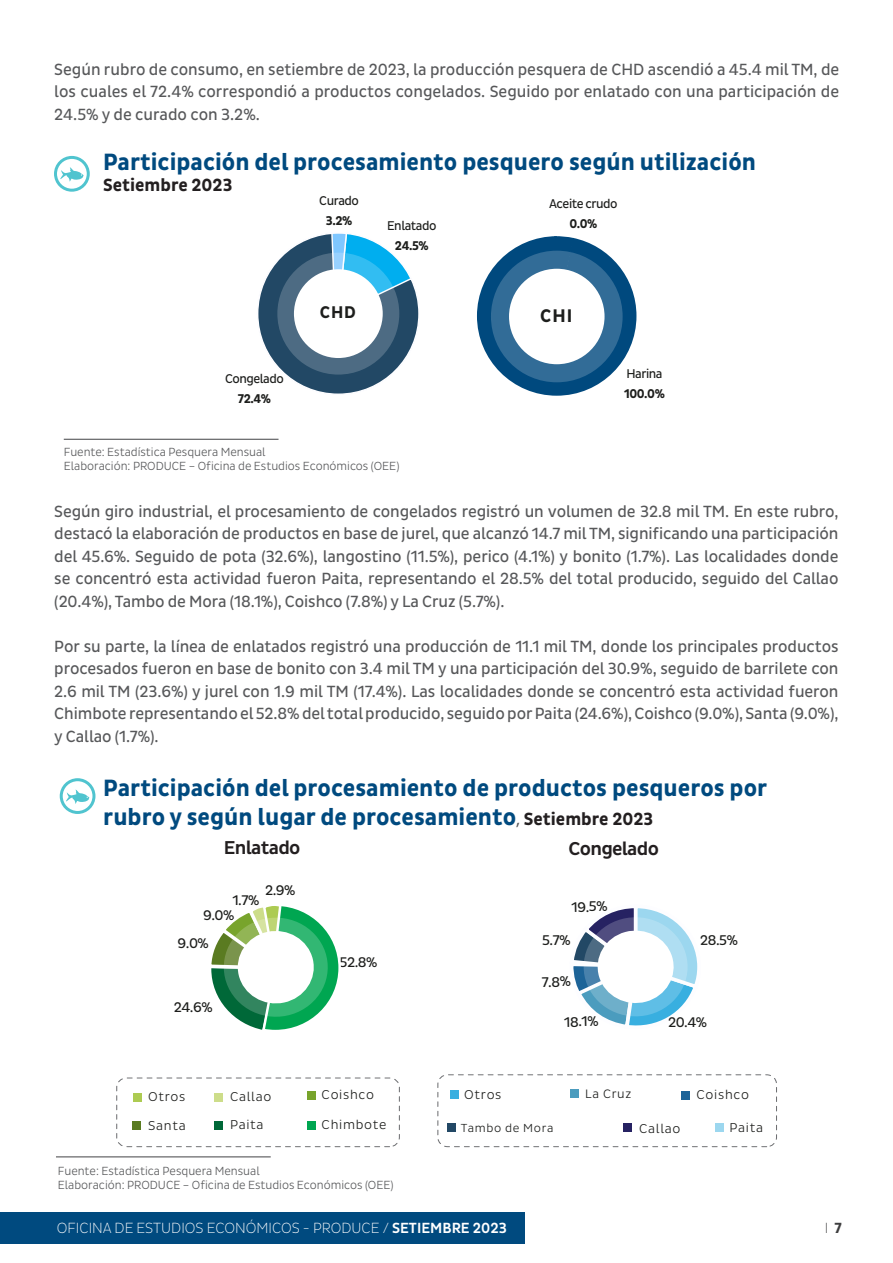
<style>
.page{position:relative;width:893px;height:1263px;background:#fff}
.page>*{position:absolute;margin:0;border:0;box-sizing:border-box;transform-origin:0 0}
.t1{font:700 24px "Pluto Sans Cond";color:#004a7f}
.t2{font:500 19.05px "Pluto Sans Cond";letter-spacing:-.035em;color:#231f20;scale:1.04 1}
.t3{font:700 18.6px "Pluto Sans Cond";color:#1d1e1c}
.t4{font:700 18px "Pluto Sans Cond";color:#231f20}
.t5{font:700 17.25px "Pluto Sans Cond";color:#1d1e1c}
.t6{font:16.5px/22.5px "Pluto Sans Cond";letter-spacing:-.005em;color:#57585a;text-align:justify}
.t7{font:300 15px "Pluto Sans Cond Ex";color:#fff}
.t8{font:300 15px "Pluto Sans Cond Ex";color:#3e3e3f}
.t9{font:14.25px/27.5px "Pluto Sans Cond";color:#1d1e1c;scale:1.04 1}
.t10{font:300 13.05px/28px "Pluto Sans Cond";letter-spacing:.05em;color:#1d1e1c;scale:1.04 1}
.t11{font:12.9px/20.1px "Pluto Sans Cond";letter-spacing:-.035em;color:#1d1e1c;text-align:center}
.t12{font:300 12.45px "Pluto Sans Cond";letter-spacing:.05em;color:#1d1e1c;scale:1.04 1}
.t13{font:300 12px "Pluto Sans Cond";color:#57585a}
.t14{font:300 11.85px "Pluto Sans Cond";letter-spacing:.05em;color:#1d1e1c;scale:1.04 1}
.s1{font-weight:700}
.s2{font-family:"Myriad Pro";font-weight:400;font-size:18px;color:#57585a}
.s3{font-size:18px;color:#231f20}
.s4{font-family:"Pluto Sans Cond";font-weight:500}
.s5{font-family:"Pluto Sans Cond";font-weight:700}
</style>
<div class="page">
<div style="left:0;top:1212px;width:525px;height:32px;background:#004a7f"></div>
<svg style="left:477px;top:236px;width:159px;height:160px"></svg>
<svg style="left:491px;top:251px;width:132px;height:131px;background:#3c739c"></svg>
<div style="left:511px;top:271px;width:91px;height:91px;background:#fff;border-radius:50%"></div>
<div style="left:509px;top:269px;width:95px;height:95px;border:4px solid #fff;border-radius:50%"></div>
<svg style="left:258px;top:233px;width:161px;height:161px"></svg>
<svg style="left:277px;top:253px;width:122px;height:122px;background:#54819c"></svg>
<div style="left:296px;top:271px;width:85px;height:85px;background:#fff;border-radius:50%"></div>
<div style="left:294px;top:269px;width:89px;height:89px;border:4px solid #fff;border-radius:50%"></div>
<div style="left:54px;top:156px;width:36px;height:36px;border:3px solid #50c4cf;border-radius:50%"></div>
<svg style="left:60px;top:167px;width:24px;height:15px"></svg>
<hr style="left:64px;top:439px;width:215px;height:1px;background:#57585a">
<hr style="left:56px;top:1156px;width:215px;height:1px;background:#57585a">
<div style="left:116px;top:1077px;width:284px;height:70px;border:1px dashed #6d6e71;border-radius:10px"></div>
<div style="left:437px;top:1074px;width:340px;height:73px;border:1px dashed #6d6e71;border-radius:10px"></div>
<svg style="left:573px;top:908px;width:125px;height:118px"></svg>
<div style="left:214px;top:1093px;width:9px;height:8px;background:#cddd8a"></div>
<div style="left:132px;top:1121px;width:8px;height:8px;background:#5a7b21"></div>
<div style="left:133px;top:1093px;width:9px;height:8px;background:#adcb52"></div>
<div style="left:308px;top:1091px;width:8px;height:8px;background:#78a42c"></div>
<div style="left:215px;top:1121px;width:8px;height:8px;background:#006838"></div>
<div style="left:308px;top:1121px;width:8px;height:8px;background:#00a651"></div>
<div style="left:715px;top:1123px;width:8px;height:9px;background:#9cd7ef"></div>
<div style="left:681px;top:1091px;width:9px;height:8px;background:#1c6398"></div>
<div style="left:450px;top:1091px;width:9px;height:8px;background:#38afe0"></div>
<div style="left:570px;top:1089px;width:9px;height:9px;background:#4b9cbe"></div>
<div style="left:448px;top:1123px;width:8px;height:9px;background:#224865"></div>
<div style="left:623px;top:1123px;width:9px;height:9px;background:#262262"></div>
<svg style="left:211px;top:906px;width:128px;height:124px"></svg>
<div style="left:60px;top:778px;width:35px;height:36px;border:3px solid #50c4cf;border-radius:50%"></div>
<svg style="left:66px;top:789px;width:23px;height:15px"></svg>
<p class="t6" style="left:54px;top:58px;width:787px">Según rubro de consumo, en setiembre de 2023, la producción pesquera de CHD ascendió a 45.4 mil TM, de los cuales el 72.4% correspondió a productos congelados. Seguido por enlatado con una participación de 24.5% y de curado con 3.2%.</p>
<p class="t1" style="left:103px;top:148px;width:654px">Participación del procesamiento pesquero según utilización</p>
<p class="t4" style="left:103px;top:175px;width:131px">Setiembre 2023</p>
<p class="t11" style="left:225px;top:369px;width:60px">Congelado<br><span class="s1">72.4%</span></p>
<p class="t11" style="left:319px;top:191px;width:41px">Curado<br><span class="s1">3.2%</span></p>
<p class="t5" style="left:320px;top:303px;width:38px">CHD</p>
<p class="t11" style="left:387px;top:216px;width:51px">Enlatado<br><span class="s1">24.5%</span></p>
<p class="t13" style="left:64px;top:445px;width:203px">Fuente: Estadística Pesquera Mensual</p>
<p class="t13" style="left:64px;top:459px;width:337px">Elaboración: PRODUCE – Oficina de Estudios Económicos (OEE)</p>
<p class="t11" style="left:549px;top:194px;width:70px">Aceite crudo<br><span class="s1">0.0%</span></p>
<p class="t3" style="left:540px;top:305px;width:34px">CHI</p>
<p class="t11" style="left:624px;top:364px;width:42px;text-align:left">Harina<br><span class="s1">100.0%</span></p>
<p class="t6" style="left:54px;top:500px;width:786px">Según giro industrial, el procesamiento de congelados registró un volumen de 32.8 mil TM. En este rubro, destacó la elaboración de productos en base de jurel, que alcanzó 14.7 mil TM, significando una participación del 45.6%. Seguido de pota (32.6%), langostino (11.5%), perico (4.1%) y bonito (1.7%). Las localidades donde se concentró esta actividad fueron Paita, representando el 28.5% del total producido, seguido del Callao (20.4%), Tambo de Mora (18.1%), Coishco (7.8%) y La Cruz (5.7%).</p>
<p class="t6" style="left:54px;top:635px;width:786px">Por su parte, la línea de enlatados registró una producción de 11.1 mil TM, donde los principales productos procesados fueron en base de bonito con 3.4 mil TM y una participación del 30.9%, seguido de barrilete con 2.6 mil TM (23.6%) y jurel con 1.9 mil TM (17.4%). Las localidades donde se concentró esta actividad fueron Chimbote representando el 52.8% del total producido, seguido por Paita (24.6%), Coishco (9.0%), Santa (9.0%), y Callao (1.7%).</p>
<p class="t1" style="left:103px;top:774px;width:666px">Participación del procesamiento de productos pesqueros por</p>
<p class="t1" style="left:103px;top:803px;width:551px">rubro y según lugar de procesamiento<span class="s2">,</span> <span class="s3">Setiembre 2023</span></p>
<p class="t2" style="left:224px;top:837px;width:75px">Enlatado</p>
<p class="t2" style="left:568px;top:837px;width:89px">Congelado</p>
<p class="t9" style="left:265px;top:876px;width:31px">2.9%</p>
<p class="t9" style="left:232px;top:886px;width:27px">1.7%</p>
<p class="t9" style="left:178px;top:902px;width:56px;text-indent:26px">9.0%<br>9.0%</p>
<p class="t9" style="left:174px;top:994px;width:39px">24.6%</p>
<p class="t9" style="left:340px;top:949px;width:38px">52.8%</p>
<p class="t9" style="left:571px;top:893px;width:36px;rotate:-1deg">19.5%</p>
<p class="t9" style="left:542px;top:927px;width:29px;rotate:-1deg">5.7%</p>
<p class="t9" style="left:541px;top:968px;width:30px;rotate:-1deg">7.8%</p>
<p class="t9" style="left:564px;top:1008px;width:35px;rotate:-1deg">18.1%</p>
<p class="t9" style="left:700px;top:927px;width:38px;rotate:-1deg">28.5%</p>
<p class="t9" style="left:668px;top:1009px;width:39px">20.4%</p>
<p class="t10" style="left:148px;top:1083px;width:37px">Otros</p>
<p class="t10" style="left:322px;top:1081px;width:52px">Coishco</p>
<p class="t10" style="left:148px;top:1111px;width:38px">Santa</p>
<p class="t10" style="left:230px;top:1083px;width:41px">Callao<br>Paita</p>
<p class="t10" style="left:322px;top:1111px;width:64px">Chimbote</p>
<p class="t10" style="left:464px;top:1080px;width:37px">Otros</p>
<p class="t12" style="left:585px;top:1086px;width:46px">La Cruz</p>
<p class="t10" style="left:697px;top:1081px;width:52px">Coishco</p>
<p class="t14" style="left:461px;top:1121px;width:91px">Tambo de Mora</p>
<p class="t10" style="left:729px;top:1113px;width:34px">Paita</p>
<p class="t10" style="left:639px;top:1114px;width:41px">Callao</p>
<p class="t13" style="left:58px;top:1164px;width:203px">Fuente: Estadística Pesquera Mensual</p>
<p class="t13" style="left:58px;top:1178px;width:337px">Elaboración: PRODUCE – Oficina de Estudios Económicos (OEE)</p>
<p class="t7" style="left:57px;top:1220px;width:451px">OFICINA DE ESTUDIOS ECONÓMICOS - PRODUCE / <span class="s4">SETIEMBRE 2023</span></p>
<p class="t8" style="left:825px;top:1220px;width:19px">I <span class="s5">7</span></p>
</div>
